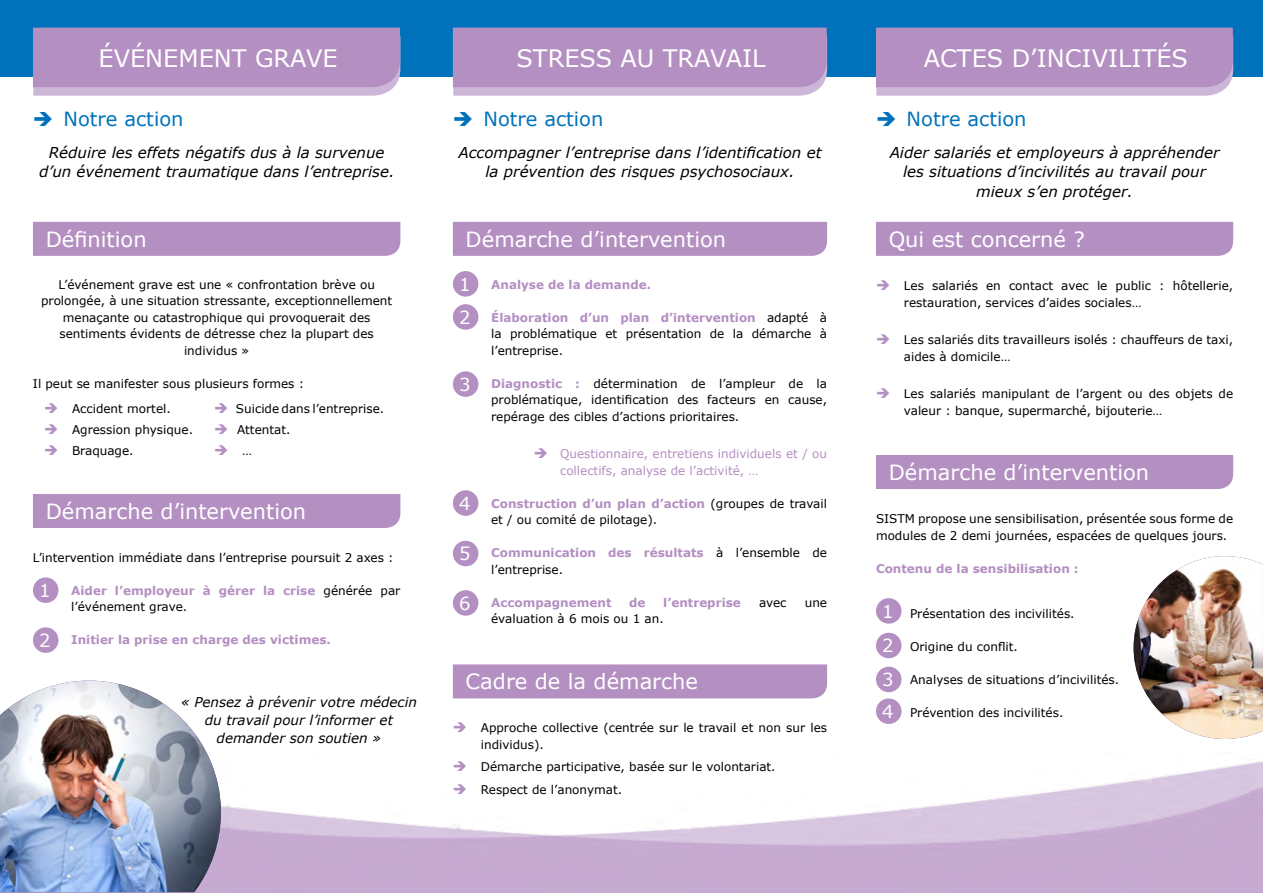
<style>
.page{position:relative;width:1263px;height:893px;background:#fff}
.page>*{position:absolute;margin:0;border:0;box-sizing:border-box;transform-origin:0 0}
.t1{font:24px "Verdana";color:#fff}
.t2{font:21px "Verdana";color:#fff}
.t3{font:19.5px "Verdana";color:#0072bc}
.t4{font:18px/34.2px "Verdana";color:#fff}
.t5{font:italic 15px/19.5px "Verdana";color:#000;text-align:center}
.t6{font:italic 13.5px/18px "Verdana";color:#000;text-align:center}
.t7{font:12px/16.5px "Verdana";color:#000}
.t8{font:700 12px/16.5px "Verdana";color:#b48fc2}
.t9{font:12px/16.5px "Verdana";color:#b48fc2}
.s1{color:#b48fc2}
.s2{font-weight:400;color:#000}
.s3{font-weight:700;color:#b48fc2}
</style>
<div class="page">
<div style="left:0;top:0;width:1263px;height:77px;background:#0072bc"></div>
<img style="left:0;top:681px;width:221px;height:211px">
<svg style="left:453px;top:28px;width:374px;height:68px"></svg>
<svg style="left:876px;top:28px;width:357px;height:68px"></svg>
<svg style="left:33px;top:28px;width:367px;height:68px"></svg>
<div style="left:33px;top:222px;width:367px;height:34px;background:#b48fc2"></div>
<div style="left:33px;top:494px;width:367px;height:34px;background:#b48fc2"></div>
<div style="left:453px;top:222px;width:374px;height:34px;background:#b48fc2"></div>
<div style="left:876px;top:222px;width:357px;height:34px;background:#b48fc2"></div>
<div style="left:453px;top:664px;width:374px;height:34px;background:#b48fc2"></div>
<img style="left:1133px;top:556px;width:130px;height:183px">
<div style="left:876px;top:455px;width:357px;height:34px;background:#b48fc2"></div>
<div style="left:453px;top:271px;width:25px;height:26px;background:#b48fc2;border-radius:50%"></div>
<div style="left:453px;top:304px;width:25px;height:26px;background:#b48fc2;border-radius:50%"></div>
<div style="left:453px;top:541px;width:25px;height:25px;background:#b48fc2;border-radius:50%"></div>
<div style="left:453px;top:490px;width:25px;height:26px;background:#b48fc2;border-radius:50%"></div>
<div style="left:453px;top:371px;width:25px;height:26px;background:#b48fc2;border-radius:50%"></div>
<div style="left:453px;top:590px;width:25px;height:26px;background:#b48fc2;border-radius:50%"></div>
<div style="left:33px;top:577px;width:25px;height:26px;background:#b48fc2;border-radius:50%"></div>
<div style="left:33px;top:627px;width:25px;height:26px;background:#b48fc2;border-radius:50%"></div>
<div style="left:876px;top:598px;width:25px;height:26px;background:#b48fc2;border-radius:50%"></div>
<div style="left:876px;top:633px;width:25px;height:25px;background:#b48fc2;border-radius:50%"></div>
<div style="left:876px;top:667px;width:25px;height:25px;background:#b48fc2;border-radius:50%"></div>
<div style="left:876px;top:698px;width:25px;height:26px;background:#b48fc2;border-radius:50%"></div>
<h1 class="t1" style="left:99px;top:41px;width:241px">événem ent grave</h1>
<h1 class="t1" style="left:516px;top:41px;width:251px">Stress au travail</h1>
<h1 class="t1" style="left:924px;top:41px;width:262px">Actes d’incivilités</h1>
<h3 class="t3" style="left:33px;top:106px;width:152px">➔ N otre action</h3>
<p class="t5" style="left:39px;top:142px;width:357px">Réduire les effets négatifs dus à la survenue d’un événement traumatique dans l’entreprise.</p>
<h2 class="t2" style="left:46px;top:225px;width:102px">Définition</h2>
<p class="t7" style="left:41px;top:276px;width:353px;text-align:center">L’événement grave est une « confrontation brève ou prolongée, à une situation stressante, exceptionnellement menaçante ou catastrophique qui provoquerait des sentiments évidents de détresse chez la plupart des individus »</p>
<p class="t7" style="left:33px;top:375px;width:273px">Il peut se manifester sous plusieurs formes :</p>
<p class="t7" style="left:44px;top:401px;width:128px"><span class="s1">➔</span> Accident mortel.</p>
<p class="t7" style="left:44px;top:422px;width:150px"><span class="s1">➔</span> Agression physique.</p>
<p class="t7" style="left:44px;top:443px;width:91px"><span class="s1">➔</span> Braquage.</p>
<p class="t7" style="left:214px;top:401px;width:172px"><span class="s1">➔</span> Suicide dans l’entreprise.</p>
<p class="t7" style="left:214px;top:422px;width:78px"><span class="s1">➔</span> Attentat.</p>
<p class="t7" style="left:214px;top:443px;width:39px"><span class="s1">➔</span> …</p>
<h2 class="t2" style="left:46px;top:497px;width:262px">Démarche d’intervention</h2>
<p class="t7" style="left:33px;top:549px;width:362px">L’intervention immédiate dans l’entreprise poursuit 2 axes :</p>
<p class="t8" style="left:71px;top:582px;width:331px">Aider l’employeur à gérer la crise <span class="s2">générée par l’événement grave.</span></p>
<p class="t8" style="left:71px;top:631px;width:261px">Initier la prise en charge des victimes.</p>
<h3 class="t4" style="left:39px;top:573px;width:13px">1</h3>
<h3 class="t4" style="left:39px;top:623px;width:13px">2</h3>
<p class="t6" style="left:181px;top:693px;width:237px">« Pensez à prévenir votre médecin du travail pour l’informer et demander son soutien »</p>
<h3 class="t3" style="left:453px;top:106px;width:152px">➔ N otre action</h3>
<p class="t5" style="left:458px;top:142px;width:365px">Accompagner l’entreprise dans l’identification et la prévention des risques psychosociaux.</p>
<h3 class="t3" style="left:876px;top:106px;width:152px">➔ N otre action</h3>
<p class="t5" style="left:890px;top:142px;width:331px">Aider salariés et employeurs à appréhender les situations d’incivilités au travail pour mieux s’en protéger.</p>
<h2 class="t2" style="left:466px;top:225px;width:262px">Démarche d’intervention</h2>
<h2 class="t2" style="left:889px;top:225px;width:198px">Qui est concerné ?</h2>
<h3 class="t4" style="left:459px;top:267px;width:13px;line-height:33.2px">1<br>2</h3>
<h3 class="t4" style="left:459px;top:367px;width:13px">3</h3>
<h3 class="t4" style="left:459px;top:486px;width:13px">4</h3>
<h3 class="t4" style="left:459px;top:537px;width:13px">5</h3>
<h3 class="t4" style="left:459px;top:586px;width:13px">6</h3>
<p class="t8" style="left:491px;top:276px;width:161px">Analyse de la demande.</p>
<p class="t7" style="left:491px;top:309px;width:337px;text-align:justify"><span class="s3">Élaboration d’un plan d’intervention</span> adapté à la problématique et présentation de la démarche à l’entreprise.</p>
<p class="t7" style="left:491px;top:375px;width:337px;text-align:justify"><span class="s3">Diagnostic :</span> détermination de l’ampleur de la problématique, identification des facteurs en cause, repérage des cibles d’actions prioritaires.</p>
<p class="t9" style="left:560px;top:446px;width:268px;text-indent:-26px">➔ Questionnaire, entretiens individuels et / ou collectifs, analyse de l’activité, …</p>
<p class="t7" style="left:491px;top:495px;width:337px"><span class="s3">Construction d’un plan d’action</span> (groupes de travail et / ou comité de pilotage).</p>
<p class="t7" style="left:491px;top:545px;width:337px"><span class="s3">Communication des résultats</span> à l’ensemble de l’entreprise.</p>
<p class="t8" style="left:491px;top:594px;width:122px">Accompagnement</p>
<p class="t8" style="left:629px;top:594px;width:18px">de</p>
<p class="t8" style="left:663px;top:594px;width:79px">l’entreprise</p>
<p class="t7" style="left:759px;top:594px;width:29px">avec</p>
<p class="t7" style="left:805px;top:594px;width:24px">une</p>
<p class="t7" style="left:491px;top:611px;width:174px">évaluation à 6 mois ou 1 an.</p>
<h2 class="t2" style="left:466px;top:667px;width:234px">Cadre de la démarche</h2>
<p class="t7" style="left:481px;top:719px;width:348px;text-indent:-28px"><span class="s1">➔</span> Approche collective (centrée sur le travail et non sur les individus).</p>
<p class="t7" style="left:453px;top:758px;width:324px"><span class="s1">➔</span> Démarche participative, basée sur le volontariat.</p>
<p class="t7" style="left:453px;top:781px;width:171px"><span class="s1">➔</span> Respect de l’anonymat.</p>
<p class="t7" style="left:904px;top:277px;width:331px;text-indent:-28px"><span class="s1">➔</span> Les salariés en contact avec le public : hôtellerie, restauration, services d’aides sociales…</p>
<p class="t7" style="left:904px;top:331px;width:331px;text-indent:-28px"><span class="s1">➔</span> Les salariés dits travailleurs isolés : chauffeurs de taxi, aides à domicile…</p>
<p class="t7" style="left:904px;top:385px;width:331px;text-indent:-28px"><span class="s1">➔</span> Les salariés manipulant de l’argent ou des objets de valeur : banque, supermarché, bijouterie…</p>
<h2 class="t2" style="left:889px;top:458px;width:262px">Démarche d’intervention</h2>
<p class="t7" style="left:876px;top:510px;width:359px">SISTM propose une sensibilisation, présentée sous forme de modules de 2 demi journées, espacées de quelques jours.</p>
<p class="t8" style="left:876px;top:560px;width:204px">Contenu de la sensibilisation :</p>
<p class="t7" style="left:910px;top:605px;width:166px">Présentation des incivilités.</p>
<p class="t7" style="left:910px;top:638px;width:109px">Origine du conflit.</p>
<p class="t7" style="left:910px;top:671px;width:211px">Analyses de situations d’incivilités.</p>
<p class="t7" style="left:910px;top:704px;width:155px">Prévention des incivilités.</p>
<h3 class="t4" style="left:882px;top:594px;width:13px;text-align:justify">1<br>2<br>3</h3>
<h3 class="t4" style="left:882px;top:694px;width:13px">4</h3>
</div>
